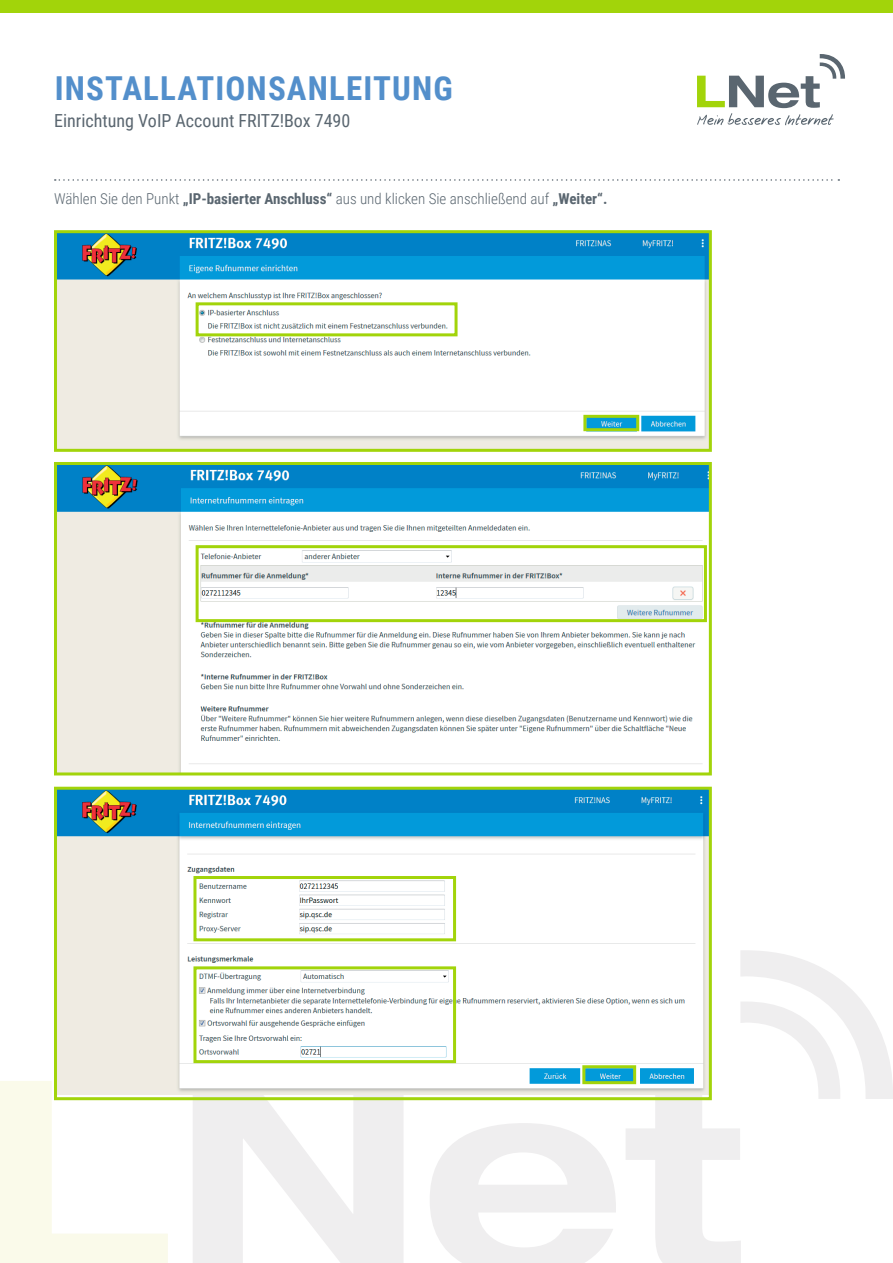
<style>
.page{position:relative;width:893px;height:1263px;background:#fff}
.page>*{position:absolute;margin:0;border:0;box-sizing:border-box;transform-origin:0 0}
.t1{font:700 33px "Roboto Condensed";letter-spacing:.035em;color:#538fcb}
.t2{font:18px "Roboto Condensed";color:#5a6670}
.t3{font:300 15px "Roboto Condensed";color:#5a6670}
.s1{font-weight:700}
</style>
<div class="page">
<div style="left:0;top:0;width:893px;height:13px;background:#a2d40a"></div>
<svg style="left:697px;top:54px;width:148px;height:71px"></svg>
<svg style="left:0;top:1081px;width:168px;height:182px"></svg>
<svg style="left:193px;top:1094px;width:211px;height:169px"></svg>
<svg style="left:430px;top:1123px;width:186px;height:140px"></svg>
<svg style="left:626px;top:950px;width:267px;height:313px"></svg>
<svg style="left:55px;top:179px;width:784px;height:2px"></svg>
<img style="left:58px;top:234px;width:650px;height:214px">
<div style="left:54px;top:230px;width:658px;height:222px;border:3px solid #a2d40a"></div>
<img style="left:58px;top:466px;width:650px;height:305px">
<div style="left:54px;top:462px;width:658px;height:313px;border:3px solid #a2d40a"></div>
<img style="left:58px;top:791px;width:650px;height:303px">
<div style="left:54px;top:787px;width:658px;height:313px;border:3px solid #a2d40a"></div>
<div style="left:196px;top:302px;width:262px;height:34px;border:3px solid #a2d40a"></div>
<div style="left:583px;top:415px;width:56px;height:16px;border:3px solid #a2d40a"></div>
<div style="left:196px;top:545px;width:511px;height:77px;border:3px solid #a2d40a"></div>
<div style="left:193px;top:876px;width:263px;height:65px;border:3px solid #a2d40a"></div>
<div style="left:193px;top:966px;width:263px;height:97px;border:3px solid #a2d40a"></div>
<div style="left:582px;top:1065px;width:54px;height:19px;border:3px solid #a2d40a"></div>
<h1 class="t1" style="left:55px;top:65px;width:400px">INSTALLATIONSANLEITUNG</h1>
<p class="t2" style="left:54px;top:108px;width:298px">Einrichtung VoIP Account FRITZ!Box 7490</p>
<p class="t3" style="left:54px;top:188px;width:555px">Wählen Sie den Punkt <span class="s1">„IP-basierter Anschluss“</span> aus und klicken Sie anschließend auf <span class="s1">„Weiter“.</span></p>
</div>
